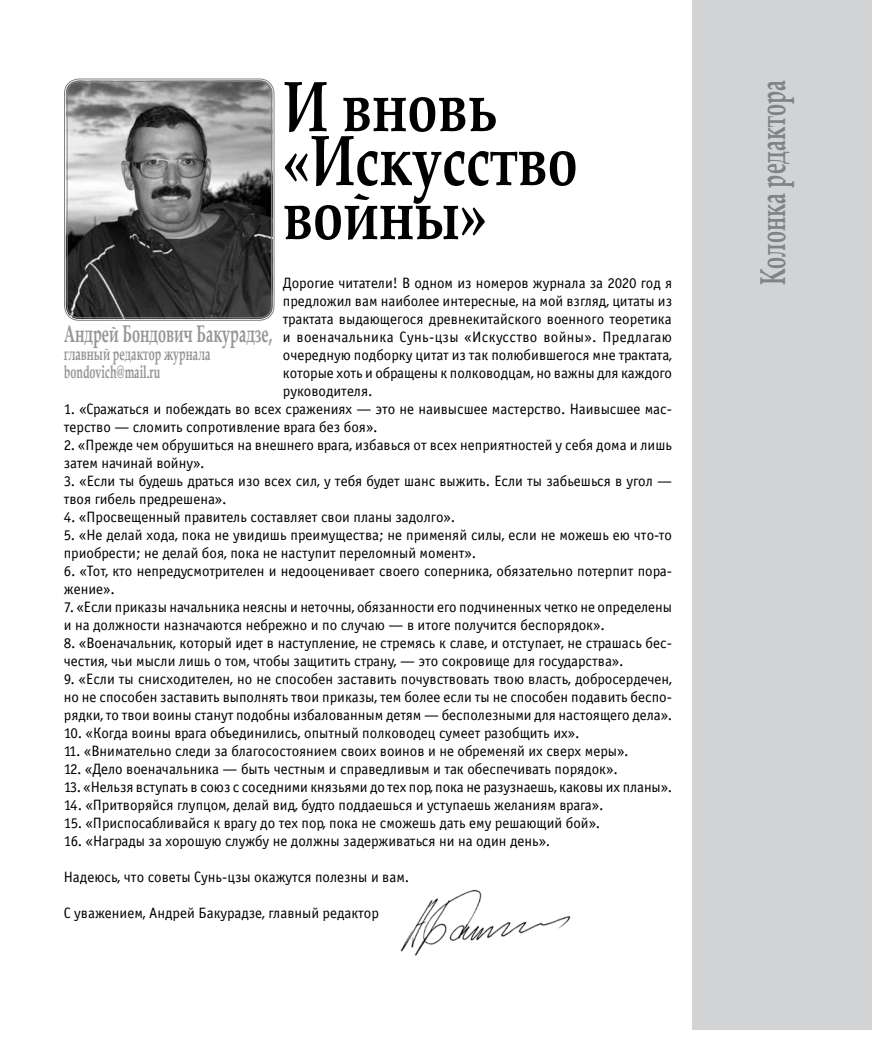
<style>
.page{position:relative;width:872px;height:1063px;background:#fff}
.page>*{position:absolute;margin:0;border:0;box-sizing:border-box;transform-origin:0 0}
.t1{font:700 72px/54px "Book Antiqua";color:#000;scale:.75 1}
.t2{font:700 36px "Book Antiqua";color:#808285;scale:.6 1}
.t3{font:700 24.15px "Book Antiqua";color:#939598;scale:.6 1}
.t4{font:700 18px/18px "Book Antiqua";color:#939598;scale:.6 1}
.t5{font:15px/18px "Officina Sans Book C";color:#000}
</style>
<div class="page">
<div style="left:692px;top:0;width:180px;height:1029px;background:#d1d3d4"></div>
<img style="left:66px;top:80px;width:207px;height:239px">
<div style="left:64px;top:79px;width:210px;height:242px;border:1px solid #808285;border-radius:15px"></div>
<div style="left:67px;top:81px;width:205px;height:237px;border:1px solid #808285;border-radius:12px"></div>
<img style="left:400px;top:889px;width:171px;height:67px">
<h1 class="t1" style="left:283px;top:79px;width:394px">И вновь «Искусство войны»</h1>
<p class="t5" style="left:283px;top:274px;width:391px;text-align:justify">Дорогие читатели! В одном из номеров журнала за 2020 год я предложил вам наиболее интересные, на мой взгляд, цитаты из трактата выдающегося древнекитайского военного теоретика и военачальника Сунь-цзы «Искусство войны». Предлагаю очередную подборку цитат из так полюбившегося мне трактата, которые хоть и обращены к полководцам, но важны для каждого руководителя.</p>
<p class="t5" style="left:64px;top:400px;width:610px">1. «Сражаться и побеждать во всех сражениях — это не наивысшее мастерство. Наивысшее мас&shy;терство — сломить сопротивление врага без боя».</p>
<p class="t5" style="left:64px;top:436px;width:610px">2. «Прежде чем обрушиться на внешнего врага, избавься от всех неприятностей у себя дома и лишь затем начинай войну».</p>
<p class="t5" style="left:64px;top:472px;width:609px">3. «Если ты будешь драться изо всех сил, у тебя будет шанс выжить. Если ты забьешься в угол — твоя гибель предрешена».</p>
<p class="t5" style="left:64px;top:508px;width:393px">4. «Просвещенный правитель составляет свои планы задолго».</p>
<p class="t5" style="left:64px;top:526px;width:610px">5. «Не делай хода, пока не увидишь преимущества; не применяй силы, если не можешь ею что-то приобрести; не делай боя, пока не наступит переломный момент».</p>
<p class="t5" style="left:64px;top:562px;width:610px">6. «Тот, кто непредусмотрителен и недооценивает своего соперника, обязательно потерпит пора&shy;жение».</p>
<p class="t5" style="left:64px;top:598px;width:610px">7. «Если приказы начальника неясны и неточны, обязанности его подчиненных четко не определены и на должности назначаются небрежно и по случаю — в итоге получится беспорядок».</p>
<p class="t5" style="left:64px;top:634px;width:610px">8. «Военачальник, который идет в наступление, не стремясь к славе, и отступает, не страшась бес&shy;честия, чьи мысли лишь о том, чтобы защитить страну, — это сокровище для государства».</p>
<p class="t5" style="left:64px;top:670px;width:610px;text-align:justify">9. «Если ты снисходителен, но не способен заставить почувствовать твою власть, добросердечен, но не способен заставить выполнять твои приказы, тем более если ты не способен подавить беспо&shy;рядки, то твои воины станут подобны избалованным детям — бесполезными для настоящего дела».</p>
<p class="t5" style="left:64px;top:724px;width:517px">10. «Когда воины врага объединились, опытный полководец сумеет разобщить их».</p>
<p class="t5" style="left:64px;top:742px;width:566px">11. «Внимательно следи за благосостоянием своих воинов и не обременяй их сверх меры».</p>
<p class="t5" style="left:64px;top:760px;width:555px">12. «Дело военачальника — быть честным и справедливым и так обеспечивать порядок».</p>
<p class="t5" style="left:64px;top:778px;width:610px">13. «Нельзя вступать в союз с соседними князьями до тех пор, пока не разузнаешь, каковы их планы».</p>
<p class="t5" style="left:64px;top:796px;width:541px">14. «Притворяйся глупцом, делай вид, будто поддаешься и уступаешь желаниям врага».</p>
<p class="t5" style="left:64px;top:814px;width:538px">15. «Приспосабливайся к врагу до тех пор, пока не сможешь дать ему решающий бой».</p>
<p class="t5" style="left:64px;top:832px;width:488px">16. «Награды за хорошую службу не должны задерживаться ни на один день».</p>
<p class="t5" style="left:64px;top:868px;width:347px">Надеюсь, что советы Сунь-цзы окажутся полезны и вам.</p>
<p class="t5" style="left:64px;top:904px;width:317px">С уважением, Андрей Бакурадзе, главный редактор</p>
<h3 class="t3" style="left:64px;top:317px;width:349px">Андрей Бондович Бакурадзе,</h3>
<p class="t4" style="left:64px;top:344px;width:246px">главный редактор журнала bondovich@mail.ru</p>
<h2 class="t2" style="left:748px;top:285px;width:344px;rotate:-90deg">Колонка редактора</h2>
</div>
